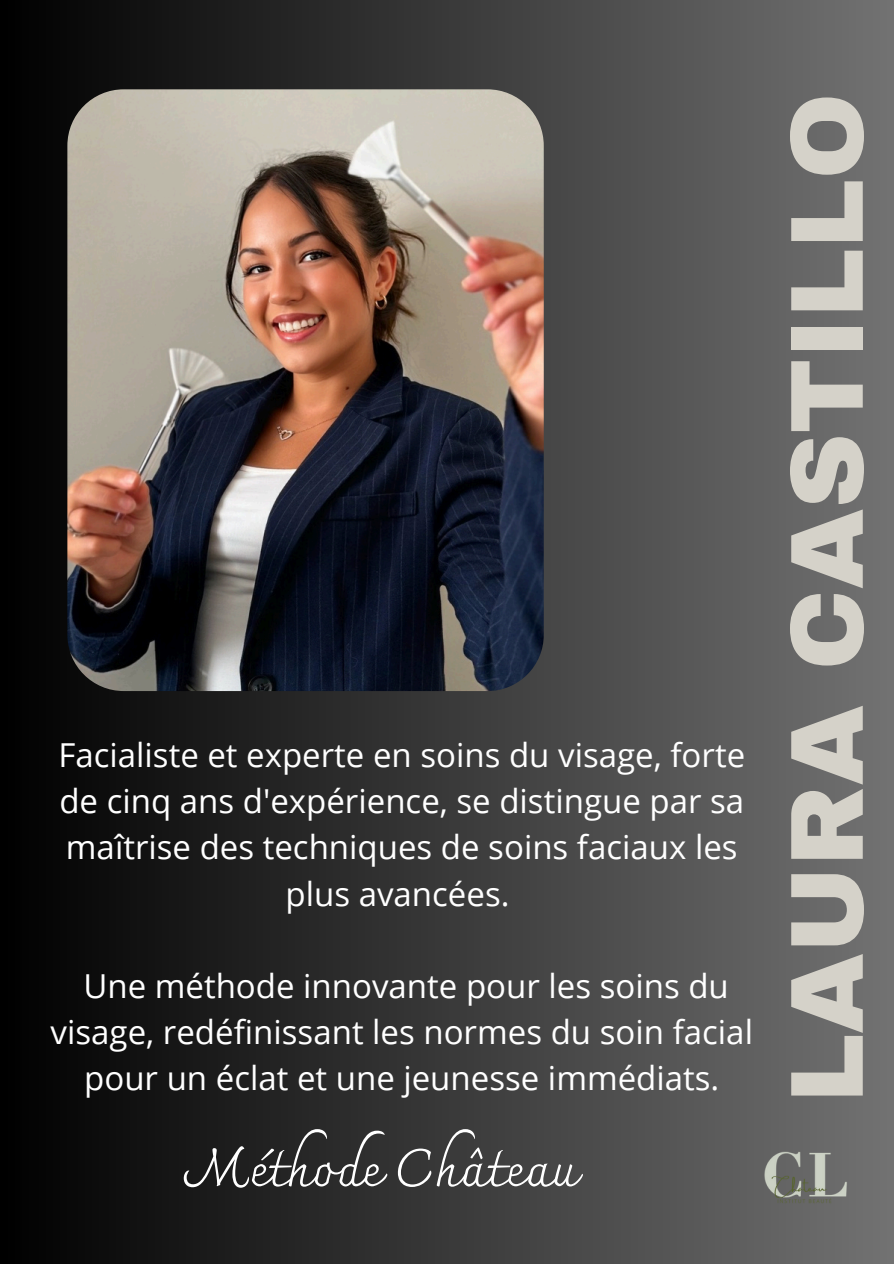
<style>
.page{position:relative;width:894px;height:1264px;background:#fff}
.page>*{position:absolute;margin:0;border:0;box-sizing:border-box;transform-origin:0 0}
.t1{font:900 103.8px "Archivo";color:#d5d2c9}
.t2{font:52.35px "Charmonman";color:#fff}
.t3{font:33px/46.2px "Open Sans";color:#fff;text-align:center}
</style>
<div class="page">
<div style="left:0;top:0;width:893px;height:1263px;background:linear-gradient(to right,#000,#727272)"></div>
<img style="left:67px;top:89px;width:476px;height:602px;border-radius:56px">
<img style="left:744px;top:1114px;width:119px;height:118px">
<p class="t3" style="left:58px;top:731px;width:688px">Facialiste et experte en soins du visage, forte de cinq ans d'expérience, se distingue par sa maîtrise des techniques de soins faciaux les plus avancées.</p>
<p class="t3" style="left:51px;top:961px;width:703px">Une méthode innovante pour les soins du visage, redéfinissant les normes du soin facial pour un éclat et une jeunesse immédiats.</p>
<p class="t2" style="left:186px;top:1137px;width:391px">Méthode Château</p>
<h1 class="t1" style="left:771px;top:1103px;width:1011px;rotate:-90deg">LAURA CASTILLO</h1>
</div>
